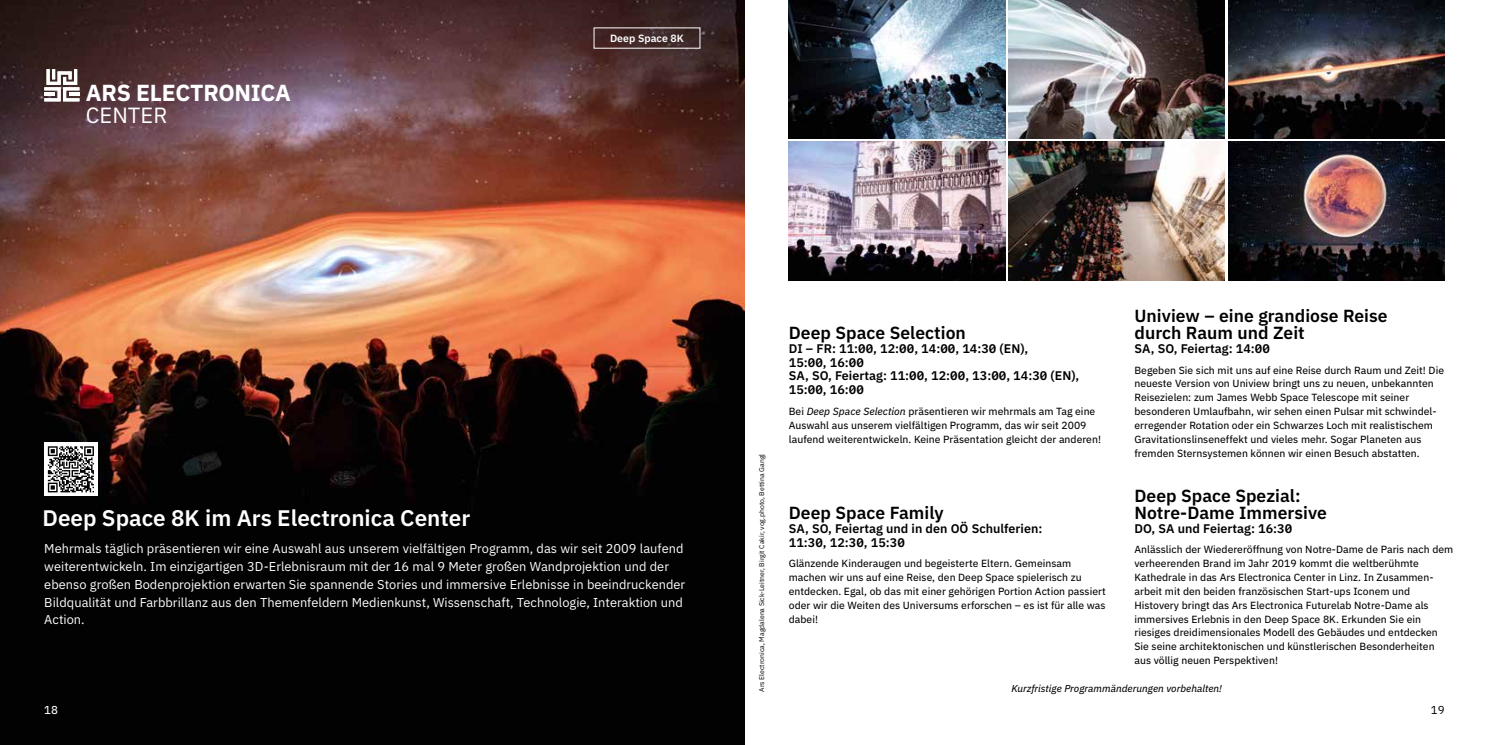
<style>
.page{position:relative;width:1489px;height:745px;background:#fff}
.page>*{position:absolute;margin:0;border:0;box-sizing:border-box;transform-origin:0 0}
.t1{font:700 23.25px "IBM Plex Sans";letter-spacing:-.01em;color:#fff}
.t2{font:600 22.5px "IBM Plex Sans";color:#fff}
.t3{font:22px "IBM Plex Sans";color:#fff}
.t4{font:600 17.5px/16.5px "IBM Plex Sans";color:#000}
.t5{font:12.75px/17.8px "IBM Plex Sans";color:#fff}
.t6{font:600 12.5px/13.9px "IBM Plex Sans";color:#000}
.t7{font:11.5px "IBM Plex Sans Text";color:#fff}
.t8{font:11.5px "IBM Plex Sans";color:#000}
.t9{font:600 10.5px "IBM Plex Sans";color:#fff}
.t10{font:10.38px/13.9px "IBM Plex Sans Text";color:#000}
.t11{font:italic 10px "IBM Plex Sans Text";color:#000}
.t12{font:6.88px "IBM Plex Sans";color:#000}
.s1{font-style:italic}
</style>
<div class="page">
<img style="left:0;top:0;width:744px;height:744px">
<div style="left:44px;top:442px;width:53px;height:53px;background:#fff"></div>
<svg style="left:48px;top:446px;width:46px;height:46px"></svg>
<svg style="left:44px;top:69px;width:35px;height:32px"></svg>
<img style="left:788px;top:0;width:217px;height:138px">
<img style="left:1008px;top:0;width:216px;height:138px">
<img style="left:1228px;top:0;width:216px;height:138px">
<img style="left:788px;top:142px;width:217px;height:138px">
<img style="left:1008px;top:142px;width:216px;height:138px">
<img style="left:1228px;top:142px;width:216px;height:138px">
<h1 class="t1" style="left:86px;top:75px;width:206px">ARS ELECTRONICA</h1>
<h3 class="t3" style="left:86px;top:99px;width:83px">CENTER</h3>
<p class="t9" style="left:610px;top:29px;width:75px">Deep Space 8K</p>
<h2 class="t2" style="left:43px;top:499px;width:429px">Deep Space 8K im Ars Electronica Center</h2>
<p class="t5" style="left:44px;top:538px;width:642px">Mehrmals täglich präsentieren wir eine Auswahl aus unserem vielfältigen Programm, das wir seit 2009 laufend weiterentwickeln. Im einzigartigen 3D-Erlebnisraum mit der 16 mal 9 Meter großen Wandprojektion und der ebenso großen Bodenprojektion erwarten Sie spannende Stories und immersive Erlebnisse in beeindruckender Bildqualität und Farbbrillanz aus den Themenfeldern Medienkunst, Wissenschaft, Technologie, Interaktion und Action.</p>
<p class="t12" style="left:756px;top:691px;width:239px;rotate:-90deg">Ars Electronica, Magdalena Sick-Leitner, Birgit Cakir, vog.photo, Bettina Gangl</p>
<h3 class="t4" style="left:788px;top:323px;width:178px">Deep Space Selection</h3>
<p class="t6" style="left:788px;top:340px;width:292px">DI – FR: 11:00, 12:00, 14:00, 14:30 (EN),<br>15:00, 16:00<br>SA, SO, Feiertag: 11:00, 12:00, 13:00, 14:30 (EN),<br>15:00, 16:00</p>
<p class="t10" style="left:788px;top:403px;width:314px">Bei <span class="s1">Deep Space Selection</span> präsentieren wir mehrmals am Tag eine<br>Auswahl aus unserem vielfältigen Programm, das wir seit 2009 laufend weiterentwickeln. Keine Präsentation gleicht der anderen!</p>
<h3 class="t4" style="left:788px;top:502px;width:156px">Deep Space Family</h3>
<p class="t6" style="left:788px;top:520px;width:255px">SA, SO, Feiertag und in den OÖ Schulferien:<br>11:30, 12:30, 15:30</p>
<p class="t10" style="left:788px;top:555px;width:318px">Glänzende Kinderaugen und begeisterte Eltern. Gemeinsam machen wir uns auf eine Reise, den Deep Space spielerisch zu entdecken. Egal, ob das mit einer gehörigen Portion Action passiert oder wir die Weiten des Universums erforschen – es ist für alle was dabei!</p>
<h3 class="t4" style="left:1134px;top:306px;width:255px">Uniview – eine grandiose Reise durch Raum und Zeit</h3>
<p class="t6" style="left:1134px;top:340px;width:137px">SA, SO, Feiertag: 14:00</p>
<p class="t10" style="left:1134px;top:362px;width:311px">Begeben Sie sich mit uns auf eine Reise durch Raum und Zeit! Die neueste Version von Uniview bringt uns zu neuen, unbekannten Reisezielen: zum James Webb Space Telescope mit seiner besonderen Umlaufbahn, wir sehen einen Pulsar mit schwindel&shy;erregender Rotation oder ein Schwarzes Loch mit realistischem Gravitationslinseneffekt und vieles mehr. Sogar Planeten aus fremden Sternsystemen können wir einen Besuch abstatten.</p>
<h3 class="t4" style="left:1134px;top:486px;width:194px">Deep Space Spezial:<br>Notre-Dame Immersive</h3>
<p class="t6" style="left:1134px;top:520px;width:159px">DO, SA und Feiertag: 16:30</p>
<p class="t10" style="left:1134px;top:541px;width:320px">Anlässlich der Wiedereröffnung von Notre-Dame de Paris nach dem verheerenden Brand im Jahr 2019 kommt die weltberühmte Kathedrale in das Ars Electronica Center in Linz. In Zusammen&shy;arbeit mit den beiden französischen Start-ups Iconem und Histovery bringt das Ars Electronica Futurelab Notre-Dame als immersives Erlebnis in den Deep Space 8K. Erkunden Sie ein riesiges dreidimensionales Modell des Gebäudes und entdecken Sie seine architektonischen und künstlerischen Besonderheiten aus völlig neuen Perspektiven!</p>
<p class="t11" style="left:1011px;top:680px;width:212px">Kurzfristige Programmänderungen vorbehalten!</p>
<p class="t7" style="left:44px;top:700px;width:15px">18</p>
<p class="t8" style="left:1430px;top:701px;width:15px">19</p>
</div>
